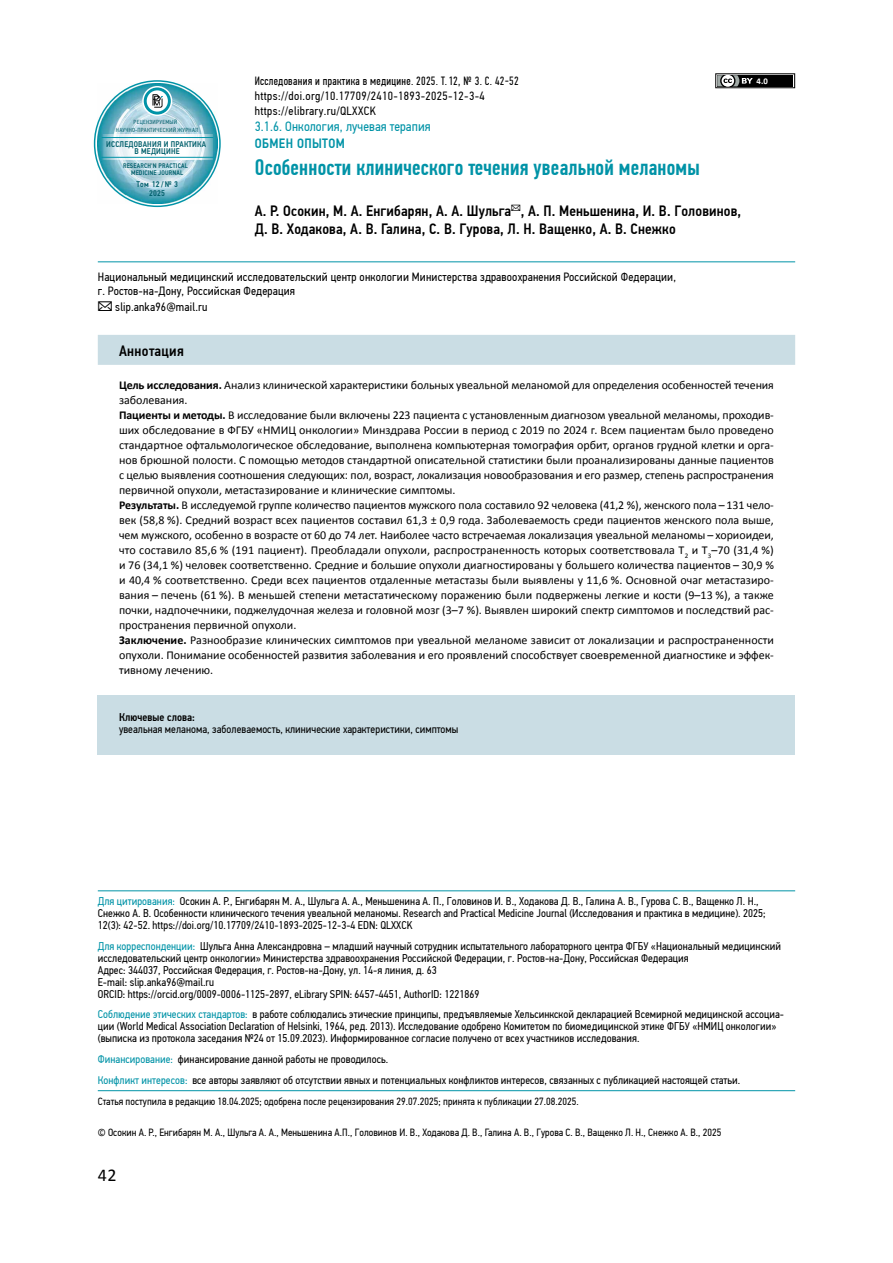
<style>
.page{position:relative;width:893px;height:1263px;background:#fff}
.page>*{position:absolute;margin:0;border:0;box-sizing:border-box;transform-origin:0 0}
.t1{font:500 22.5px "PF Din Text Comp Pro";letter-spacing:.01em;color:#0093a7}
.t2{font:18px "Calibri";color:#000}
.t3{font:500 15px/18px "PF Din Text Cond Pro";letter-spacing:.01em;color:#000}
.t4{font:13.5px "PF Din Text Cond Pro";letter-spacing:.01em;color:#0093a7}
.t5{font:500 13.5px "PF Din Text Cond Pro";letter-spacing:.03em;color:#0093a7}
.t6{font:12px/15px "Calibri";color:#000}
.t7{font:12px/14.4px "PF Din Text Cond Pro";letter-spacing:.015em;color:#000}
.t8{font:12px "PF Din Text Comp Pro";letter-spacing:.025em;color:#000}
.t9{font:11.25px/12px "PF Din Text Cond Pro";letter-spacing:.005em;color:#000}
.t10{font:500 11.25px "PF Din Text Cond Pro";letter-spacing:.005em;color:#000}
.t11{font:10.5px "PF Din Text Cond Pro";letter-spacing:.005em;color:#000}
.t12{font:700 8.7px "Calibri";color:#fff}
.t13{font:500 8.25px/8.9px "PF Din Text Cond Pro";letter-spacing:.025em;color:#005f6b;text-align:center}
.t14{font:500 6.6px/7.4px "PF Din Text Cond Pro";letter-spacing:.025em;color:#005f6b;text-align:center}
.t15{font:5.85px/7.4px "PF Din Text Cond Pro";letter-spacing:.05em;color:#005f6b}
.s1{font-weight:700}
.s2{color:#0093a7}
</style>
<div class="page">
<img style="left:97px;top:83px;width:120px;height:121px">
<svg style="left:143px;top:87px;width:29px;height:28px"></svg>
<div style="left:142px;top:86px;width:30px;height:30px;border:1px solid #fff;border-radius:50%"></div>
<div style="left:147px;top:90px;width:21px;height:22px;background:#fff;border-radius:50%"></div>
<svg style="left:152px;top:94px;width:11px;height:14px"></svg>
<svg style="left:101px;top:134px;width:112px;height:26px"></svg>
<hr style="left:102px;top:137px;width:111px;height:1px;background:#0093a7">
<hr style="left:102px;top:157px;width:111px;height:1px;background:#0093a7">
<svg style="left:715px;top:73px;width:80px;height:15px"></svg>
<hr style="left:98px;top:890px;width:697px;height:1px;background:#0093a7">
<hr style="left:98px;top:1090px;width:697px;height:1px;background:#0093a7">
<hr style="left:98px;top:262px;width:697px;height:1px;background:#0093a7">
<div style="left:98px;top:335px;width:697px;height:30px;background:#cadde4"></div>
<div style="left:98px;top:695px;width:697px;height:59px;background:#cadde4"></div>
<p class="t8" style="left:255px;top:74px;width:265px">Исследования и практика в медицине. 2025. T.12, № 3. C. 42-52</p>
<p class="t7" style="left:255px;top:88px;width:231px;line-height:15px">https://doi.org/10.17709/2410-1893-2025-12-3-4 https://elibrary.ru/QLXXCK</p>
<p class="t4" style="left:255px;top:118px;width:177px">3.1.6. Онкология, лучевая терапия</p>
<p class="t5" style="left:255px;top:135px;width:92px">ОБМЕН ОПЫТОМ</p>
<p class="t12" style="left:757px;top:75px;width:13px">4.0</p>
<p class="t15" style="left:116px;top:119px;width:84px;text-indent:18px">РЕЦЕНЗИРУЕМЫЙ<br>НАУЧНО-ПРАКТИЧЕСКИЙ ЖУРНАЛ</p>
<p class="t13" style="left:106px;top:140px;width:101px;line-height:7.9px">ИССЛЕДОВАНИЯ И ПРАКТИКА<br>В МЕДИЦИНЕ</p>
<p class="t14" style="left:123px;top:162px;width:66px">RESEARCH'N PRACTICAL<br>MEDICINE JOURNAL</p>
<h1 class="t1" style="left:255px;top:155px;width:447px">Особенности клинического течения увеальной меланомы</h1>
<p class="t3" style="left:255px;top:202px;width:488px">А. Р. Осокин, М. А. Енгибарян, А. А. Шульга , А. П. Меньшенина, И. В. Головинов,<br>Д. В. Ходакова, А. В. Галина, С. В. Гурова, Л. Н. Ващенко, А. В. Снежко</p>
<p class="t7" style="left:98px;top:269px;width:580px">Национальный медицинский исследовательский центр онкологии Министерства здравоохранения Российской Федерации, г. Ростов-на-Дону, Российская Федерация</p>
<p class="t7" style="left:115px;top:300px;width:94px">slip.anka96@mail.ru</p>
<p class="t3" style="left:119px;top:342px;width:66px">Аннотация</p>
<p class="t6" style="left:119px;top:377px;width:656px"><span class="s1">Цель исследования.</span> Анализ клинической характеристики больных увеальной меланомой для определения особенностей течения заболевания.<br><span class="s1">Пациенты и методы.</span> В исследование были включены 223 пациента с установленным диагнозом увеальной меланомы, проходив&shy;ших обследование в ФГБУ «НМИЦ онкологии» Минздрава России в период с 2019 по 2024 г. Всем пациентам было проведено стандартное офтальмологическое обследование, выполнена компьютерная томография орбит, органов грудной клетки и орга&shy;нов брюшной полости. С помощью методов стандартной описательной статистики были проанализированы данные пациентов с целью выявления соотношения следующих: пол, возраст, локализация новообразования и его размер, степень распространения первичной опухоли, метастазирование и клинические симптомы.<br><span class="s1">Результаты.</span> В исследуемой группе количество пациентов мужского пола составило 92 человека (41,2 %), женского пола – 131 чело&shy;век (58,8 %). Средний возраст всех пациентов составил 61,3 ± 0,9 года. Заболеваемость среди пациентов женского пола выше, чем мужского, особенно в возрасте от 60 до 74 лет. Наиболее часто встречаемая локализация увеальной меланомы – хориоидеи, что составило 85,6 % (191 пациент). Преобладали опухоли, распространенность которых соответствовала Т<sub>2</sub> и Т<sub>3</sub>–70 (31,4 %) и 76 (34,1 %) человек соответственно. Средние и большие опухоли диагностированы у большего количества пациентов – 30,9 % и 40,4 % соответственно. Среди всех пациентов отдаленные метастазы были выявлены у 11,6 %. Основной очаг метастазиро&shy;вания – печень (61 %). В меньшей степени метастатическому поражению были подвержены легкие и кости (9–13 %), а также почки, надпочечники, поджелудочная железа и головной мозг (3–7 %). Выявлен широкий спектр симптомов и последствий рас&shy;пространения первичной опухоли.<br><span class="s1">Заключение.</span> Разнообразие клинических симптомов при увеальной меланоме зависит от локализации и распространенности опухоли. Понимание особенностей развития заболевания и его проявлений способствует своевременной диагностике и эффек&shy;тивному лечению.</p>
<p class="t10" style="left:119px;top:710px;width:77px">Ключевые слова:</p>
<p class="t9" style="left:119px;top:723px;width:341px">увеальная меланома, заболеваемость, клинические характеристики, симптомы</p>
<p class="t13" style="left:136px;top:180px;width:43px">Том 12 /№ 3<br>2025</p>
<p class="t9" style="left:98px;top:895px;width:669px"><span class="s2">Для цитирования:</span> Осокин А. Р., Енгибарян М. А., Шульга А. А., Меньшенина А. П., Головинов И. В., Ходакова Д. В., Галина А. В., Гурова С. В., Ващенко Л. Н.,<br>Снежко А. В. Особенности клинического течения увеальной меланомы. Research and Practical Medicine Journal (Исследования и практика в медицине). 2025;<br>12(3): 42-52. https://doi.org/10.17709/2410-1893-2025-12-3-4 EDN: QLXXCK</p>
<p class="t9" style="left:98px;top:940px;width:685px"><span class="s2">Для корреспонденции:</span> Шульга Анна Александровна – младший научный сотрудник испытательного лабораторного центра ФГБУ «Национальный медицинский исследовательский центр онкологии» Министерства здравоохранения Российской Федерации, г. Ростов-на-Дону, Российская Федерация<br>Адрес: 344037, Российская Федерация, г. Ростов-на-Дону, ул. 14-я линия, д. 63<br>E-mail: slip.anka96@mail.ru<br>ORCID: https://orcid.org/0009-0006-1125-2897, eLibrary SPIN: 6457-4451, AuthorID: 1221869</p>
<p class="t9" style="left:98px;top:1008px;width:688px"><span class="s2">Соблюдение этических стандартов:</span> в работе соблюдались этические принципы, предъявляемые Хельсинкской декларацией Всемирной медицинской ассоциа&shy;ции (World Medical Association Declaration of Helsinki, 1964, ред. 2013). Исследование одобрено Комитетом по биомедицинской этике ФГБУ «НМИЦ онкологии» (выписка из протокола заседания №24 от 15.09.2023). Информированное согласие получено от всех участников исследования.</p>
<p class="t9" style="left:98px;top:1048px;width:644px;line-height:21.3px"><span class="s2">Финансирование:</span> финансирование данной работы не проводилось.<br><span class="s2">Конфликт интересов:</span> все авторы заявляют об отсутствии явных и потенциальных конфликтов интересов, связанных с публикацией настоящей статьи.</p>
<p class="t11" style="left:98px;top:1095px;width:482px">Статья поступила в редакцию 18.04.2025; одобрена после рецензирования 29.07.2025; принята к публикации 27.08.2025.</p>
<p class="t11" style="left:98px;top:1126px;width:625px">© Осокин А. Р., Енгибарян М. А., Шульга А. А., Меньшенина А.П., Головинов И. В., Ходакова Д. В., Галина А. В., Гурова С. В., Ващенко Л. Н., Снежко А. В., 2025</p>
<h2 class="t2" style="left:98px;top:1164px;width:20px">42</h2>
</div>
